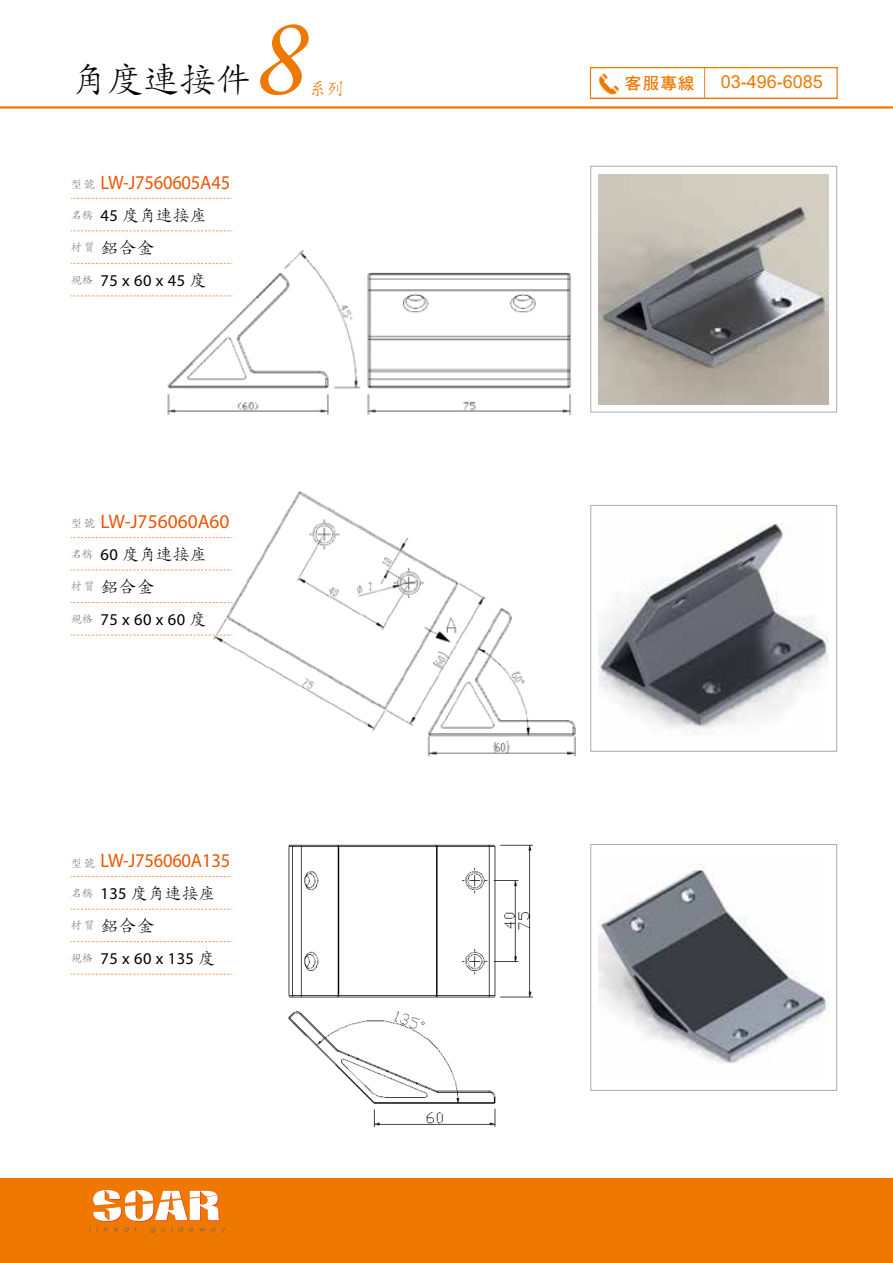
<style>
.page{position:relative;width:893px;height:1263px;background:#fff}
.page>*{position:absolute;margin:0;border:0;box-sizing:border-box;transform-origin:0 0}
.t1{font:108px "Garamond Premr Pro Med It";color:#ee7800}
.t2{font:36px "DF Kai Shu Std W3";color:#000}
.t3{font:19.5px "Myriad Pro";letter-spacing:-.01em;color:#ea5504;scale:.95 1}
.t4{font:19.5px "Myriad Pro";letter-spacing:-.01em;color:#ea5504}
.t5{font:18px "DF Kai Shu Std W3";color:#000}
.t6{font:18px "Arial";color:#ee7800}
.t7{font:18px "DF Kai Shu Std W3";color:#ee7800}
.t8{font:16.5px "Myriad Pro";letter-spacing:.025em;color:#000}
.t9{font:16.5px "DF Kai Shu Std W3";letter-spacing:.025em;color:#000}
.t10{font:16.5px "DF Hei Std W7";color:#ee7800}
.s1{font-family:"DF Kai Shu Std W3";font-size:11.25px;color:#727171}
.s2{font-size:11.25px;color:#727171}
.s3{font-family:"Myriad Pro"}
.s4{font-family:"DF Kai Shu Std W3"}
</style>
<div class="page">
<div style="left:0;top:1178px;width:893px;height:85px;background:#ee7800"></div>
<hr style="left:0;top:106px;width:893px;height:3px;background:#ee7800">
<svg style="left:89px;top:1190px;width:137px;height:43px"></svg>
<img style="left:599px;top:69px;width:107px;height:28px">
<div style="left:590px;top:67px;width:248px;height:32px;border:1px solid #ee7800"></div>
<svg style="left:71px;top:876px;width:161px;height:1px"></svg>
<svg style="left:71px;top:909px;width:161px;height:1px"></svg>
<svg style="left:71px;top:941px;width:161px;height:1px"></svg>
<svg style="left:71px;top:974px;width:161px;height:1px"></svg>
<div style="left:590px;top:844px;width:247px;height:247px;border:1px solid #aaabab"></div>
<img style="left:599px;top:864px;width:229px;height:200px">
<div style="left:590px;top:505px;width:247px;height:247px;border:1px solid #aaabab"></div>
<img style="left:599px;top:523px;width:229px;height:211px">
<div style="left:590px;top:166px;width:247px;height:246px;border:1px solid #aaabab"></div>
<img style="left:599px;top:174px;width:229px;height:230px">
<img style="left:288px;top:844px;width:245px;height:283px">
<img style="left:213px;top:491px;width:363px;height:266px">
<img style="left:148px;top:249px;width:423px;height:166px">
<svg style="left:71px;top:198px;width:161px;height:1px"></svg>
<svg style="left:71px;top:230px;width:161px;height:1px"></svg>
<svg style="left:71px;top:263px;width:161px;height:1px"></svg>
<svg style="left:71px;top:295px;width:161px;height:1px"></svg>
<svg style="left:71px;top:537px;width:161px;height:1px"></svg>
<svg style="left:71px;top:570px;width:161px;height:1px"></svg>
<svg style="left:71px;top:602px;width:161px;height:1px"></svg>
<svg style="left:71px;top:635px;width:161px;height:1px"></svg>
<h2 class="t2" style="left:72px;top:59px;width:181px">角度連接件</h2>
<h1 class="t1" style="left:255px;top:-8px;width:54px">8</h1>
<p class="t7" style="left:309px;top:79px;width:37px">系列</p>
<p class="t3" style="left:71px;top:170px;width:169px"><span class="s1">型號</span> LW-J7560605A45</p>
<p class="t9" style="left:71px;top:206px;width:137px"><span class="s2">名稱</span> <span class="s3">45</span> 度角連接座</p>
<p class="t5" style="left:71px;top:237px;width:85px"><span class="s2">材質</span>鋁合金</p>
<p class="t8" style="left:71px;top:270px;width:137px"><span class="s1">規格</span> 75 x 60 x 45 <span class="s4">度</span></p>
<p class="t4" style="left:71px;top:509px;width:160px"><span class="s1">型號</span> LW-J756060A60</p>
<p class="t9" style="left:71px;top:545px;width:137px"><span class="s2">名稱</span> <span class="s3">60</span> 度角連接座</p>
<p class="t5" style="left:71px;top:577px;width:85px"><span class="s2">材質</span>鋁合金</p>
<p class="t8" style="left:71px;top:609px;width:137px"><span class="s1">規格</span> 75 x 60 x 60 <span class="s4">度</span></p>
<p class="t3" style="left:71px;top:849px;width:169px"><span class="s1">型號</span> LW-J756060A135</p>
<p class="t9" style="left:71px;top:884px;width:146px"><span class="s2">名稱</span> <span class="s3">135</span> 度角連接座</p>
<p class="t5" style="left:71px;top:916px;width:85px"><span class="s2">材質</span>鋁合金</p>
<p class="t8" style="left:71px;top:948px;width:146px"><span class="s1">規格</span> 75 x 60 x 135 <span class="s4">度</span></p>
<p class="t10" style="left:625px;top:74px;width:71px">客服專線</p>
<p class="t6" style="left:721px;top:69px;width:104px">03-496-6085</p>
</div>
